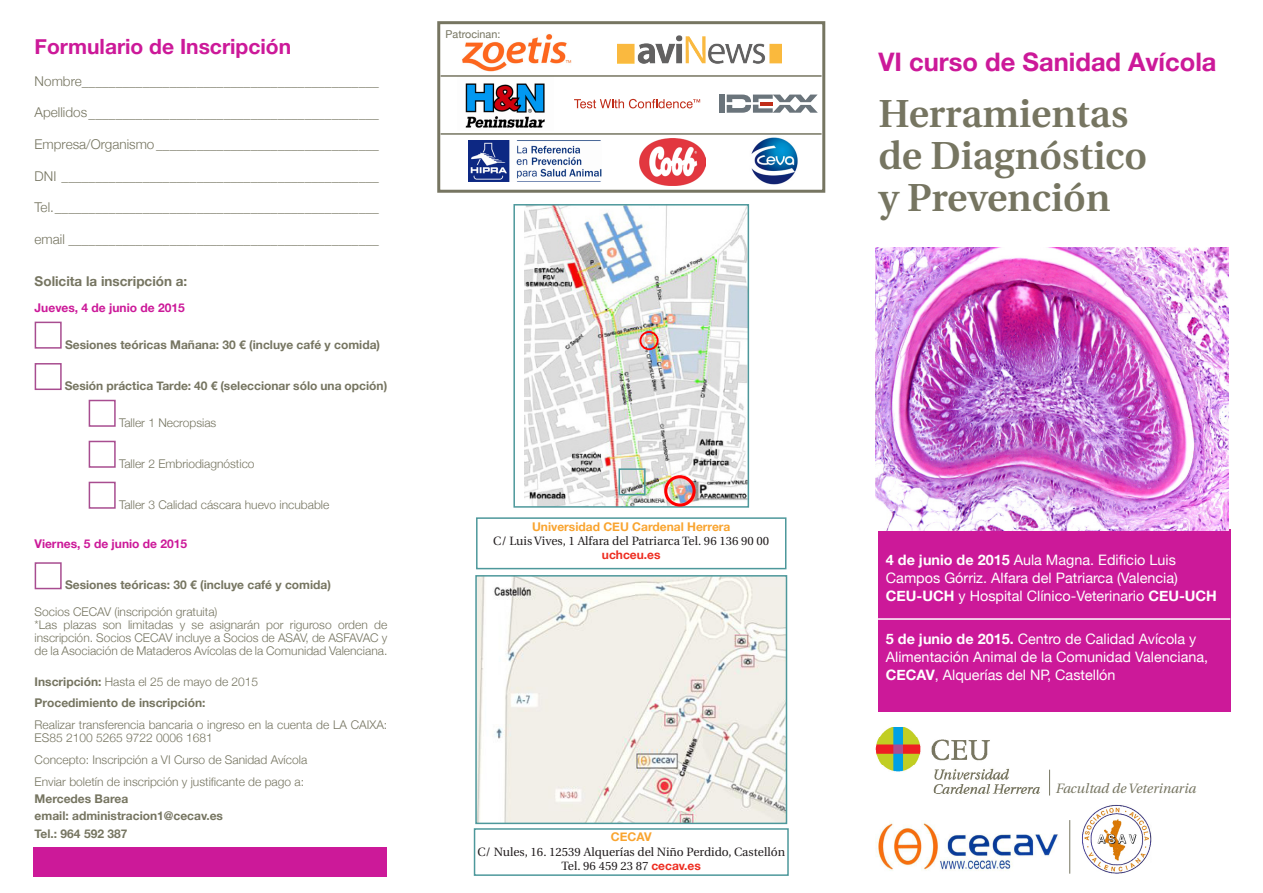
<style>
.page{position:relative;width:1263px;height:893px;background:#fff}
.page>*{position:absolute;margin:0;border:0;box-sizing:border-box;transform-origin:0 0}
.unknown_style2{font:600 39px "Utopia";color:#767561}
.unknown_style2-2{font:700 25.5px "Helvetica Neue";color:#cc1999}
.Título_7{font:700 21px "Helvetica Neue";color:#cc1999}
.t1{font:14.4px/18px "Helvetica Neue";color:#fff}
.unknown_style{font:300 13.5px "Helvetica Neue";color:#767561}
.unknown_style-2{font:700 13.5px "Helvetica Neue";color:#767561}
.t2{font:italic 13.5px "Utopia";color:#767561}
.unknown_style-3{font:300 12px/13.2px "Helvetica Neue";color:#767561;text-align:justify}
.unknown_style-4{font:700 12px "Helvetica Neue";color:#767561}
.t3{font:12px "Utopia";color:#231f20}
.unknown_style-5{font:700 12px "Helvetica Neue";color:#cc1999}
.unknown_style-6{font:700 12px "Helvetica Neue";color:#f9a42f}
.t4{font:700 12px "Helvetica Neue";color:#ee2e22}
.t5{font:10.8px "Helvetica Neue";color:#767561}
.s1{font-weight:700}
.s2{font-family:"Helvetica Neue";font-weight:700;color:#ee2e22}
</style>
<div class="page">
<div style="left:33px;top:847px;width:353px;height:30px;background:#cc1999"></div>
<div style="left:35px;top:322px;width:27px;height:27px;border:2px solid #a84d90"></div>
<div style="left:35px;top:363px;width:27px;height:27px;border:2px solid #a84d90"></div>
<div style="left:89px;top:400px;width:27px;height:27px;border:2px solid #a84d90"></div>
<div style="left:89px;top:441px;width:27px;height:27px;border:2px solid #a84d90"></div>
<div style="left:89px;top:482px;width:27px;height:27px;border:2px solid #a84d90"></div>
<div style="left:35px;top:562px;width:27px;height:27px;border:2px solid #a84d90"></div>
<img style="left:478px;top:578px;width:306px;height:243px">
<div style="left:475px;top:575px;width:312px;height:249px;border:2px solid #4d989b"></div>
<div style="left:474px;top:828px;width:315px;height:48px;border:2px solid #4d989b"></div>
<div style="left:878px;top:529px;width:353px;height:183px;background:#cc1999"></div>
<img style="left:1082px;top:804px;width:69px;height:70px">
<img style="left:875px;top:822px;width:184px;height:49px">
<hr style="left:1069px;top:820px;width:1px;height:54px;background:#767561">
<img style="left:875px;top:727px;width:165px;height:67px">
<svg style="left:1049px;top:770px;width:1px;height:25px"></svg>
<div style="left:476px;top:517px;width:310px;height:52px;border:2px solid #4d989b"></div>
<img style="left:524px;top:207px;width:222px;height:298px">
<div style="left:513px;top:204px;width:236px;height:304px;border:2px solid #4d989b"></div>
<div style="left:639px;top:331px;width:20px;height:19px;border:2px solid #f00;border-radius:50%"></div>
<div style="left:664px;top:475px;width:32px;height:32px;border:3px solid #f00;border-radius:50%"></div>
<div style="left:437px;top:21px;width:388px;height:172px;border:3px solid #767561"></div>
<svg style="left:574px;top:99px;width:126px;height:9px"></svg>
<div style="left:719px;top:95px;width:5px;height:18px;background:#6a747b"></div>
<svg style="left:727px;top:95px;width:91px;height:18px"></svg>
<img style="left:639px;top:139px;width:66px;height:46px">
<img style="left:751px;top:137px;width:47px;height:47px">
<img style="left:462px;top:34px;width:109px;height:38px">
<hr style="left:441px;top:133px;width:380px;height:2px;background:#767561">
<hr style="left:878px;top:618px;width:352px;height:2px;background:#fff">
<img style="left:465px;top:83px;width:80px;height:45px">
<img style="left:468px;top:140px;width:133px;height:41px">
<hr style="left:441px;top:75px;width:380px;height:2px;background:#767561">
<div style="left:618px;top:468px;width:28px;height:27px;border:2px solid #4d989b"></div>
<img style="left:617px;top:23px;width:165px;height:54px">
<img style="left:875px;top:247px;width:353px;height:283px">
<p class="t5" style="left:446px;top:25px;width:56px">Patrocinan:</p>
<p class="Título_7" style="left:35px;top:28px;width:258px">Formulario de Inscripción</p>
<p class="unknown_style" style="left:35px;top:70px;width:346px">Nombre____________________________________________</p>
<p class="unknown_style" style="left:35px;top:102px;width:346px">Apellidos___________________________________________</p>
<p class="unknown_style" style="left:35px;top:133px;width:346px">Empresa/Organismo_________________________________</p>
<p class="unknown_style" style="left:35px;top:165px;width:346px">DNI _______________________________________________</p>
<p class="unknown_style" style="left:35px;top:196px;width:346px">Tel.________________________________________________</p>
<p class="unknown_style" style="left:35px;top:228px;width:346px">email ______________________________________________</p>
<p class="unknown_style-2" style="left:35px;top:268px;width:154px">Solicita la inscripción a:</p>
<p class="unknown_style-5" style="left:35px;top:297px;width:152px">Jueves, 4 de junio de 2015</p>
<p class="unknown_style-4" style="left:65px;top:333px;width:317px">Sesiones teóricas Mañana: 30 € (incluye café y comida)</p>
<p class="unknown_style-4" style="left:65px;top:375px;width:324px">Sesión práctica Tarde: 40 € (seleccionar sólo una opción)</p>
<p class="unknown_style-3" style="left:119px;top:415px;width:99px">Taller 1 Necropsias</p>
<p class="unknown_style-3" style="left:119px;top:456px;width:137px">Taller 2 Embriodiagnóstico</p>
<p class="unknown_style-3" style="left:119px;top:497px;width:212px">Taller 3 Calidad cáscara huevo incubable</p>
<p class="unknown_style-5" style="left:35px;top:533px;width:154px">Viernes, 5 de junio de 2015</p>
<p class="unknown_style-4" style="left:65px;top:574px;width:267px">Sesiones teóricas: 30 € (incluye café y comida)</p>
<p class="unknown_style-3" style="left:35px;top:604px;width:184px">Socios CECAV (inscripción gratuita)</p>
<p class="unknown_style-3" style="left:35px;top:617px;width:354px">*Las plazas son limitadas y se asignarán por riguroso orden de inscripción. Socios CECAV incluye a Socios de ASAV, de ASFAVAC y de la Asociación de Mataderos Avícolas de la Comunidad Valenciana.</p>
<p class="unknown_style-3" style="left:35px;top:674px;width:225px"><span class="s1">Inscripción:</span> Hasta el 25 de mayo de 2015</p>
<p class="unknown_style-4" style="left:35px;top:692px;width:172px">Procedimiento de inscripción:</p>
<p class="unknown_style-3" style="left:35px;top:717px;width:354px">Realizar transferencia bancaria o ingreso en la cuenta de LA CAIXA:<br>ES85 2100 5265 9722 0006 1681</p>
<p class="unknown_style-3" style="left:35px;top:752px;width:274px">Concepto: Inscripción a VI Curso de Sanidad Avícola</p>
<p class="unknown_style-3" style="left:35px;top:774px;width:271px">Enviar boletín de inscripción y justificante de pago a:</p>
<p class="unknown_style-4" style="left:35px;top:788px;width:95px">Mercedes Barea</p>
<p class="unknown_style-4" style="left:35px;top:805px;width:190px">email: administracion1@cecav.es</p>
<p class="unknown_style-4" style="left:35px;top:823px;width:94px">Tel.: 964 592 387</p>
<p class="unknown_style-6" style="left:611px;top:826px;width:42px">CECAV</p>
<p class="t3" style="left:477px;top:845px;width:309px">C/ Nules, 16. 12539 Alquerías del Niño Perdido, Castellón</p>
<p class="t3" style="left:562px;top:859px;width:141px">Tel. 96 459 23 87 <span class="s2">cecav.es</span></p>
<p class="unknown_style-6" style="left:532px;top:515px;width:200px">Universidad CEU Cardenal Herrera</p>
<p class="t3" style="left:493px;top:534px;width:278px">C/ Luis Vives, 1 Alfara del Patriarca Tel. 96 136 90 00</p>
<p class="t4" style="left:602px;top:544px;width:60px">uchceu.es</p>
<p class="unknown_style2-2" style="left:878px;top:39px;width:340px">VI curso de Sanidad Avícola</p>
<p class="unknown_style2" style="left:878px;top:91px;width:251px">Herramientas</p>
<p class="unknown_style2" style="left:878px;top:133px;width:270px">de Diagnóstico</p>
<p class="unknown_style2" style="left:878px;top:175px;width:233px">y Prevención</p>
<p class="t1" style="left:886px;top:550px;width:332px"><span class="s1">4 de junio de 2015</span> Aula Magna. Edificio Luis<br>Campos Górriz. Alfara del Patriarca (Valencia)<br><span class="s1">CEU-UCH</span> y Hospital Clínico-Veterinario <span class="s1">CEU-UCH</span></p>
<p class="t1" style="left:886px;top:629px;width:324px"><span class="s1">5 de junio de 2015.</span> Centro de Calidad Avícola y<br>Alimentación Animal de la Comunidad Valenciana,<br><span class="s1">CECAV</span>, Alquerías del NP, Castellón</p>
<p class="t2" style="left:1055px;top:781px;width:142px">Facultad de Veterinaria</p>
</div>
